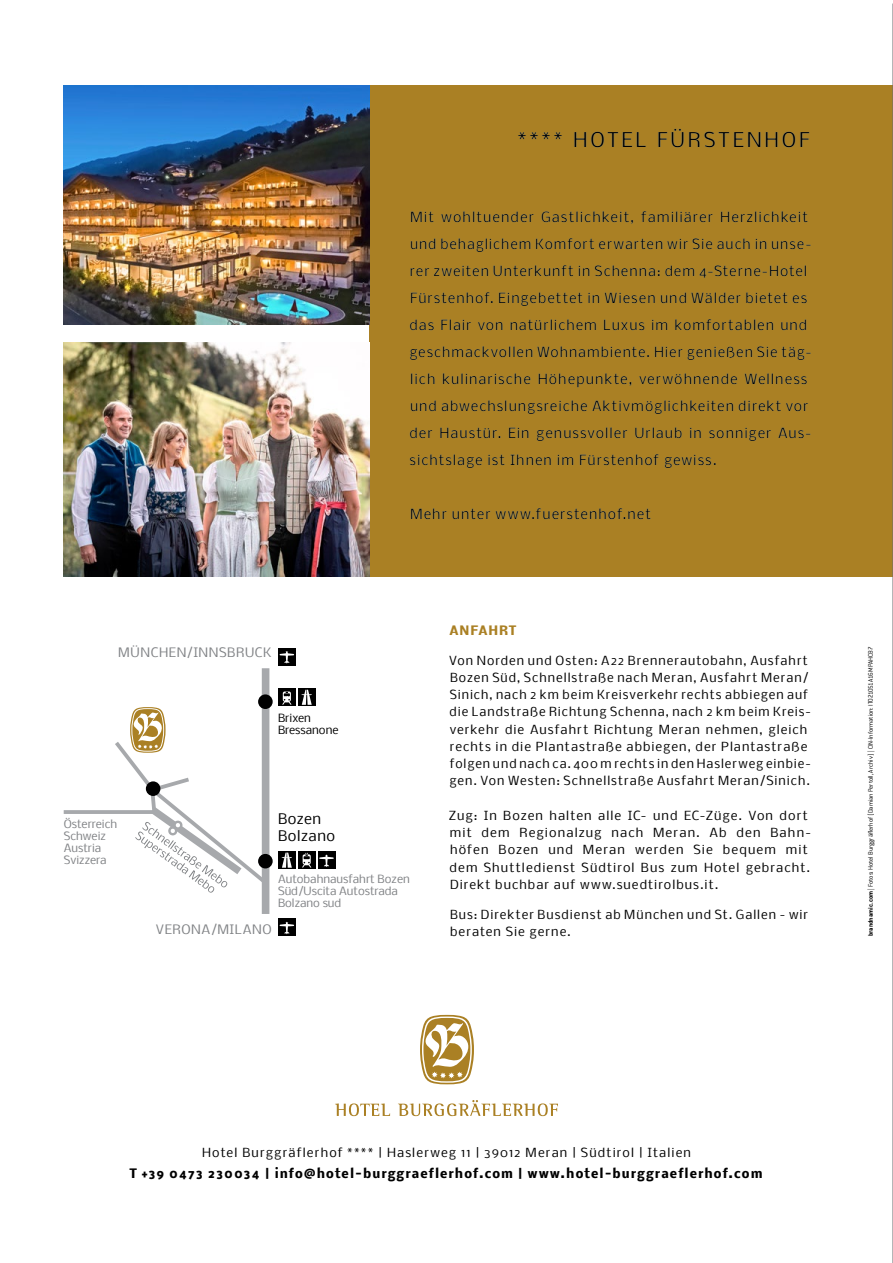
<style>
.page{position:relative;width:893px;height:1263px;background:#fff}
.page>*{position:absolute;margin:0;border:0;box-sizing:border-box;transform-origin:0 0}
.t1{font:19.5px "Nobile";letter-spacing:.14em;color:#000}
.t2{font:13.95px/17.1px "Nobile";letter-spacing:.04em;color:#000}
.t3{font:13.5px/27px "Nobile";letter-spacing:.07em;color:#000}
.t4{font:12.45px "Nobile";letter-spacing:.045em;color:#808285}
.t5{font:12px/17.2px "Nobile";letter-spacing:.085em;color:#000}
.t6{font:700 12px "Nobile";letter-spacing:.09em;color:#000}
.t7{font:700 12px "Nobile";letter-spacing:.075em;color:#aa8024}
.t8{font:10.95px/11.9px "Nobile";color:#808285}
.t9{font:10.95px/11.9px "Nobile";color:#000}
.t10{font:7.2px "Conduit ITC Pro L";letter-spacing:-.015em;color:#000}
.s1{font-family:"Conduit ITC Prob"}
</style>
<div class="page">
<div style="left:369px;top:85px;width:524px;height:491px;background:#aa8024"></div>
<img style="left:64px;top:342px;width:305px;height:234px">
<img style="left:64px;top:85px;width:305px;height:239px">
<svg style="left:335px;top:1103px;width:55px;height:13px"></svg>
<svg style="left:398px;top:1100px;width:160px;height:16px"></svg>
<svg style="left:420px;top:1015px;width:54px;height:69px"></svg>
<hr style="left:892px;top:4px;width:1px;height:1259px;background:#6d6e71">
<div style="left:262px;top:668px;width:7px;height:246px;background:#a7a9ac"></div>
<div style="left:258px;top:694px;width:15px;height:15px;background:#000;border-radius:50%"></div>
<div style="left:278px;top:648px;width:18px;height:17px;background:#000"></div>
<svg style="left:279px;top:651px;width:15px;height:13px"></svg>
<div style="left:278px;top:918px;width:18px;height:18px;background:#000"></div>
<svg style="left:279px;top:922px;width:15px;height:12px"></svg>
<div style="left:318px;top:851px;width:17px;height:18px;background:#000"></div>
<svg style="left:319px;top:854px;width:15px;height:13px"></svg>
<div style="left:298px;top:851px;width:17px;height:18px;background:#000"></div>
<svg style="left:302px;top:853px;width:9px;height:14px"></svg>
<div style="left:278px;top:851px;width:18px;height:18px;background:#000"></div>
<svg style="left:282px;top:852px;width:10px;height:16px"></svg>
<div style="left:278px;top:688px;width:18px;height:18px;background:#000"></div>
<svg style="left:282px;top:691px;width:10px;height:14px"></svg>
<div style="left:298px;top:688px;width:17px;height:18px;background:#000"></div>
<svg style="left:302px;top:690px;width:10px;height:15px"></svg>
<svg style="left:63px;top:707px;width:210px;height:186px"></svg>
<h1 class="t1" style="left:518px;top:125px;width:293px">**** HOTEL FÜRSTENHOF</h1>
<p class="t3" style="left:409px;top:203px;width:404px">Mit wohltuender Gastlichkeit, familiärer Herzlichkeit und behaglichem Komfort erwarten wir Sie auch in unse&shy;rer zweiten Unterkunft in Schenna: dem 4-Sterne-Hotel Fürstenhof. Eingebettet in Wiesen und Wälder bietet es das Flair von natürlichem Luxus im komfortablen und geschmackvollen Wohnambiente. Hier genießen Sie täg&shy;lich kulinarische Höhepunkte, verwöhnende Wellness und abwechslungsreiche Aktivmöglichkeiten direkt vor der Haustür. Ein genussvoller Urlaub in sonniger Aus&shy;sichtslage ist Ihnen im Fürstenhof gewiss.</p>
<p class="t3" style="left:410px;top:500px;width:242px">Mehr unter www.fuerstenhof.net</p>
<p class="t4" style="left:118px;top:642px;width:155px">MÜNCHEN/INNSBRUCK</p>
<p class="t8" style="left:64px;top:818px;width:55px">Österreich<br>Schweiz<br>Austria<br>Svizzera</p>
<p class="t9" style="left:278px;top:711px;width:62px">Brixen<br>Bressanone</p>
<p class="t2" style="left:278px;top:810px;width:59px">Bozen<br>Bolzano</p>
<p class="t8" style="left:278px;top:873px;width:133px">Autobahnausfahrt Bozen<br>Süd/Uscita Autostrada<br>Bolzano sud</p>
<p class="t4" style="left:156px;top:920px;width:117px">VERONA/MILANO</p>
<p class="t7" style="left:450px;top:619px;width:68px">ANFAHRT</p>
<p class="t5" style="left:449px;top:651px;width:363px">Von Norden und Osten: A22 Brennerautobahn, Ausfahrt Bozen Süd, Schnellstraße nach Meran, Ausfahrt Meran/ Sinich, nach 2 km beim Kreisverkehr rechts abbiegen auf die Landstraße Richtung Schenna, nach 2 km beim Kreis&shy;verkehr die Ausfahrt Richtung Meran nehmen, gleich rechts in die Plantastraße abbiegen, der Plantastraße folgen und nach ca. 400 m rechts in den Haslerweg einbie&shy;gen. Von Westen: Schnellstraße Ausfahrt Meran/Sinich.</p>
<p class="t5" style="left:449px;top:806px;width:364px">Zug: In Bozen halten alle IC- und EC-Züge. Von dort mit dem Regionalzug nach Meran. Ab den Bahn&shy;höfen Bozen und Meran werden Sie bequem mit dem Shuttledienst Südtirol Bus zum Hotel gebracht.<br>Direkt buchbar auf www.suedtirolbus.it.</p>
<p class="t5" style="left:450px;top:905px;width:360px">Bus: Direkter Busdienst ab München und St. Gallen - wir beraten Sie gerne.</p>
<p class="t10" style="left:867px;top:936px;width:291px;rotate:-90deg"><span class="s1">brandnamic.com</span> | Fotos: Hotel Burggräflerhof (Damian Pertoll, Archiv) | CIN-Information: IT021051A16MPAHCB7</p>
<p class="t5" style="left:202px;top:1143px;width:490px">Hotel Burggräflerhof **** | Haslerweg 11 | 39012 Meran | Südtirol | Italien</p>
<p class="t6" style="left:130px;top:1163px;width:634px">T +39 0473 230034 | info@hotel-burggraeflerhof.com | www.hotel-burggraeflerhof.com</p>
</div>
